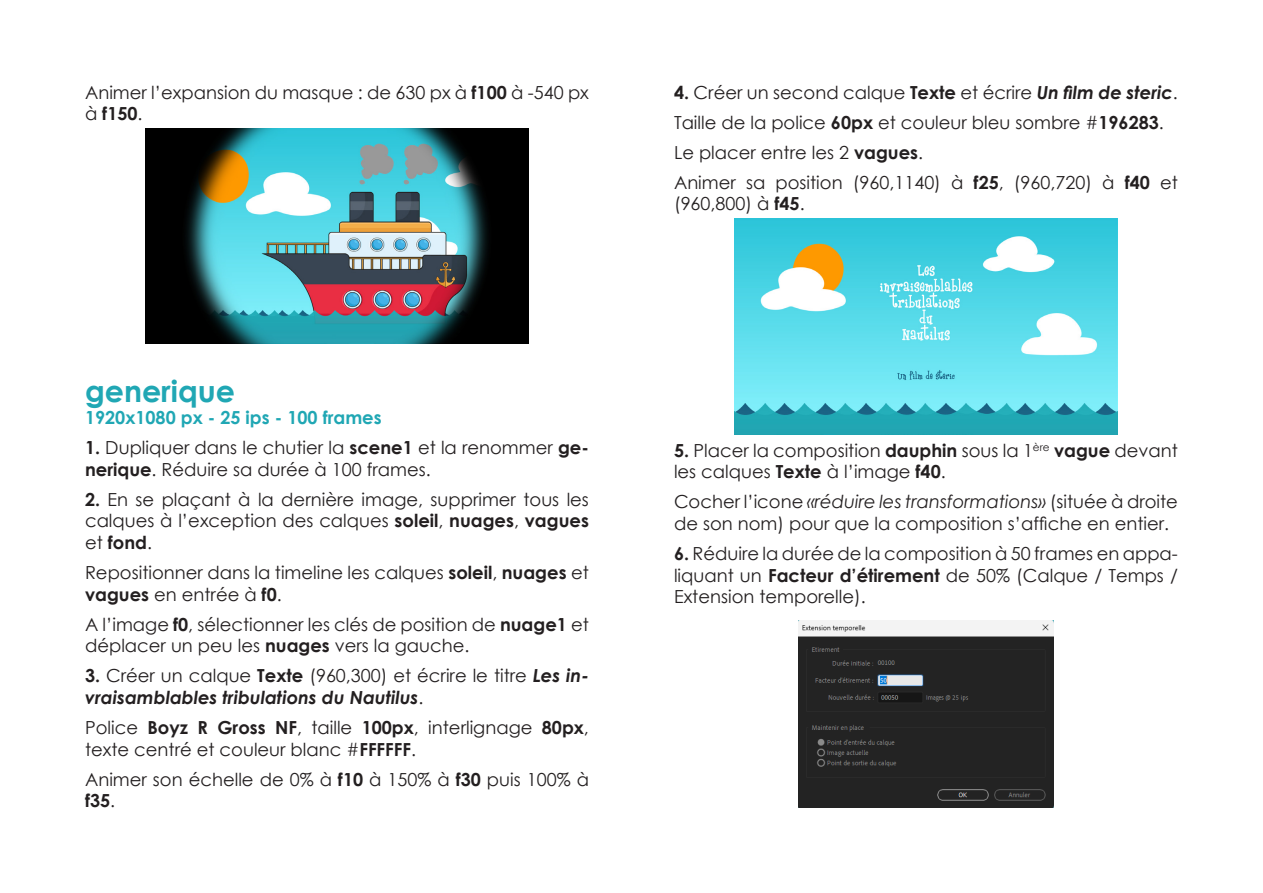
<style>
.page{position:relative;width:1263px;height:893px;background:#fff}
.page>*{position:absolute;margin:0;border:0;box-sizing:border-box;transform-origin:0 0}
.t1{font:700 30px "Century Gothic";color:#20a7b4}
.t2{font:18px/21.6px "Century Gothic";color:#231f20}
.t3{font:italic 700 18px/21.6px "Century Gothic";color:#231f20}
.t4{font:700 18px "Century Gothic";color:#20a7b4}
.s1{font-weight:700}
.s2{font-style:normal}
.s3{font-weight:400;font-style:normal}
.s4{font-weight:700;font-style:italic}
.s5{font-style:italic}
</style>
<div class="page">
<img style="left:146px;top:129px;width:382px;height:215px">
<img style="left:735px;top:219px;width:382px;height:215px">
<img style="left:798px;top:621px;width:255px;height:187px">
<p class="t2" style="left:85px;top:81px;width:505px">Animer l’expansion du masque : de 630 px à <span class="s1">f100</span> à -540 px à <span class="s1">f150</span>.</p>
<p class="t1" style="left:85px;top:369px;width:151px">generique</p>
<p class="t4" style="left:85px;top:404px;width:298px">1920x1080 px - 25 ips - 100 frames</p>
<p class="t2" style="left:85px;top:436px;width:505px"><span class="s1">1.</span> Dupliquer dans le chutier la <span class="s1">scene1</span> et la renommer <span class="s1">ge&shy;nerique</span>. Réduire sa durée à 100 frames.</p>
<p class="t2" style="left:85px;top:488px;width:505px;text-align:justify"><span class="s1">2.</span> En se plaçant à la dernière image, supprimer tous les calques à l’exception des calques <span class="s1">soleil</span>, <span class="s1">nuages</span>, <span class="s1">vagues </span>et <span class="s1">fond</span>.</p>
<p class="t2" style="left:85px;top:561px;width:505px">Repositionner dans la timeline les calques <span class="s1">soleil</span>, <span class="s1">nuages</span> et <span class="s1">vagues</span> en entrée à <span class="s1">f0</span>.</p>
<p class="t2" style="left:85px;top:613px;width:505px">A l’image <span class="s1">f0</span>, sélectionner les clés de position de <span class="s1">nuage1</span> et déplacer un peu les <span class="s1">nuages</span> vers la gauche.</p>
<p class="t3" style="left:85px;top:664px;width:505px"><span class="s2">3.</span> <span class="s3">Créer un calque</span> <span class="s2">Texte</span> <span class="s3">(960,300) et écrire le titre</span> Les in&shy;vraisamblables tribulations du Nautilus<span class="s3">.</span></p>
<p class="t2" style="left:85px;top:716px;width:505px">Police <span class="s1">Boyz R Gross NF</span>, taille <span class="s1">100px</span>, interlignage <span class="s1">80px</span>, texte centré et couleur blanc #<span class="s1">FFFFFF</span>.</p>
<p class="t2" style="left:85px;top:768px;width:505px">Animer son échelle de 0% à <span class="s1">f10</span> à 150% à <span class="s1">f30</span> puis 100% à <span class="s1">f35</span>.</p>
<p class="t2" style="left:674px;top:81px;width:505px"><span class="s1">4.</span> Créer un second calque <span class="s1">Texte</span> et écrire <span class="s4">Un film de steric</span>.</p>
<p class="t2" style="left:674px;top:111px;width:491px">Taille de la police <span class="s1">60px</span> et couleur bleu sombre #<span class="s1">196283</span>.</p>
<p class="t2" style="left:674px;top:141px;width:251px">Le placer entre les 2 <span class="s1">vagues</span>.</p>
<p class="t2" style="left:674px;top:171px;width:505px">Animer sa position (960,1140) à <span class="s1">f25</span>, (960,720) à <span class="s1">f40</span> et (960,800) à <span class="s1">f45</span>.</p>
<p class="t2" style="left:674px;top:439px;width:505px"><span class="s1">5.</span> Placer la composition <span class="s1">dauphin</span> sous la 1<sup>ère</sup> <span class="s1">vague</span> devant les calques <span class="s1">Texte</span> à l’image <span class="s1">f40</span>.</p>
<p class="t2" style="left:674px;top:491px;width:505px">Cocher l’icone <span class="s5">«réduire les transformations»</span> (située à droite de son nom) pour que la composition s’affiche en entier.</p>
<p class="t2" style="left:674px;top:542px;width:505px;text-align:justify"><span class="s1">6.</span> Réduire la durée de la composition à 50 frames en appa&shy;liquant un <span class="s1">Facteur d’étirement</span> de 50% (Calque / Temps / Extension temporelle).</p>
</div>
